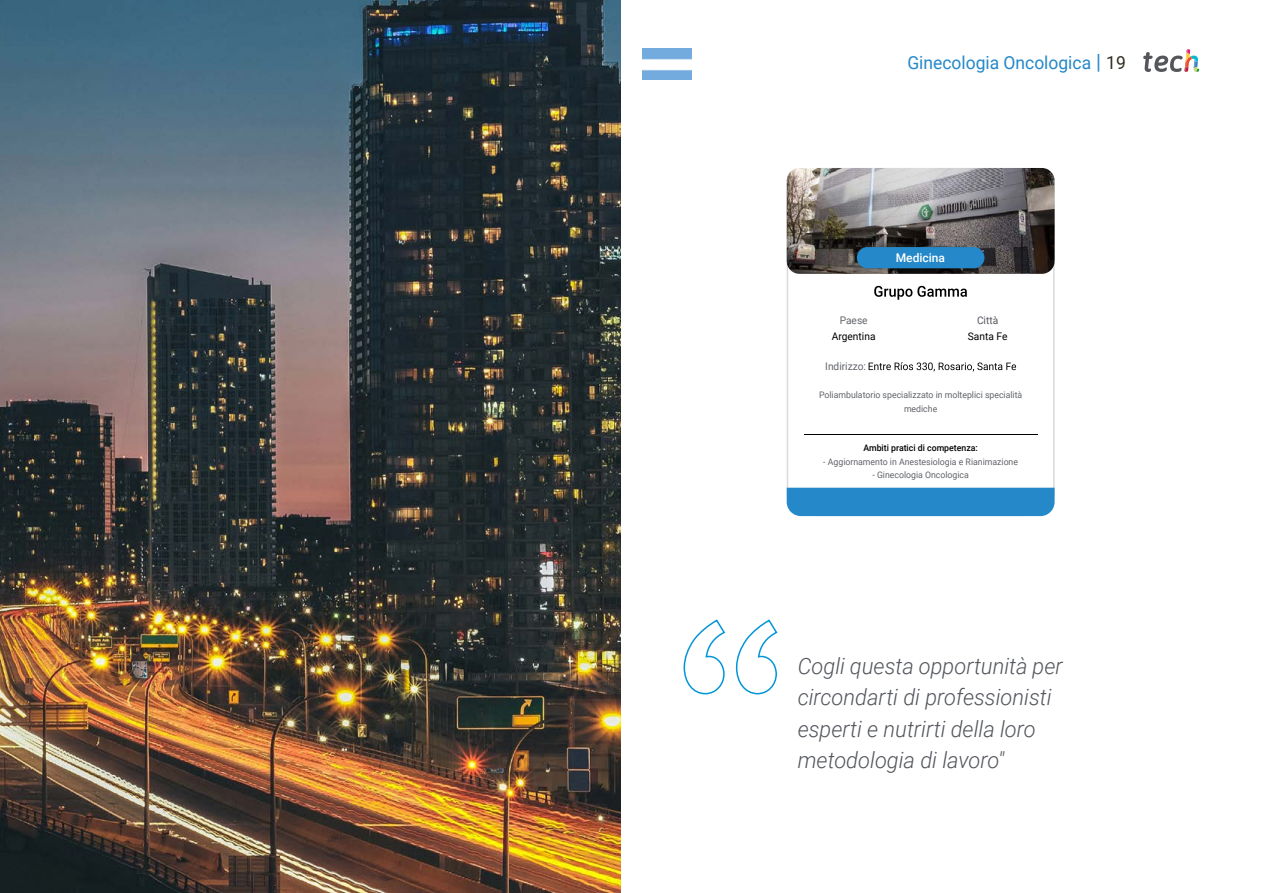
<style>
.page{position:relative;width:1263px;height:893px;background:#fff}
.page>*{position:absolute;margin:0;border:0;box-sizing:border-box;transform-origin:0 0}
.t1{font:italic 300 22.5px/31.5px "Roboto";color:#52555b}
.t2{font:18px "Roboto";color:#2488c9}
.t3{font:500 12px "Roboto";color:#fff}
.t4{font:10.5px "Roboto";color:#000}
.t5{font:10.5px "Roboto";color:#61646a}
.t6{font:10.5px "Roboto";color:#52555b}
.t7{font:9px/13.5px "Roboto";color:#61646a;text-align:center}
.t8{font:500 9px "Roboto";color:#000}
.s1{font-size:21px}
.s2{color:#312e20}
</style>
<div class="page">
<svg style="left:1143px;top:49px;width:56px;height:23px"></svg>
<img style="left:0;top:0;width:621px;height:893px">
<svg style="left:786px;top:177px;width:269px;height:340px"></svg>
<img style="left:787px;top:168px;width:267px;height:106px">
<div style="left:857px;top:247px;width:127px;height:21px;background:#2488c9;border-radius:11px"></div>
<div style="left:787px;top:488px;width:267px;height:28px;background:#2488c9"></div>
<hr style="left:804px;top:434px;width:233px;height:1px;background:#000">
<svg style="left:874px;top:286px;width:93px;height:14px"></svg>
<svg style="left:868px;top:362px;width:148px;height:10px"></svg>
<svg style="left:683px;top:619px;width:95px;height:76px"></svg>
<h2 class="t2" style="left:907px;top:50px;width:220px">Ginecologia Oncologica <span class="s1">|</span> <span class="s2">19</span></h2>
<p class="t5" style="left:840px;top:312px;width:29px">Paese</p>
<p class="t4" style="left:832px;top:329px;width:45px">Argentina</p>
<h3 class="t3" style="left:896px;top:250px;width:51px">Medicina</h3>
<p class="t6" style="left:977px;top:312px;width:23px">Città</p>
<p class="t4" style="left:968px;top:329px;width:41px">Santa Fe</p>
<p class="t5" style="left:825px;top:359px;width:42px">Indirizzo:</p>
<p class="t7" style="left:819px;top:388px;width:205px">Poliambulatorio specializzato in molteplici specialità mediche</p>
<p class="t8" style="left:863px;top:442px;width:116px">Ambiti pratici di competenza:</p>
<p class="t7" style="left:823px;top:454px;width:196px">- Aggiornamento in Anestesiologia e Rianimazione</p>
<p class="t7" style="left:872px;top:468px;width:98px">- Ginecologia Oncologica</p>
<h1 class="t1" style="left:798px;top:649px;width:266px">Cogli questa opportunità per circondarti di professionisti esperti e nutrirti della loro metodologia di lavoro"</h1>
</div>
